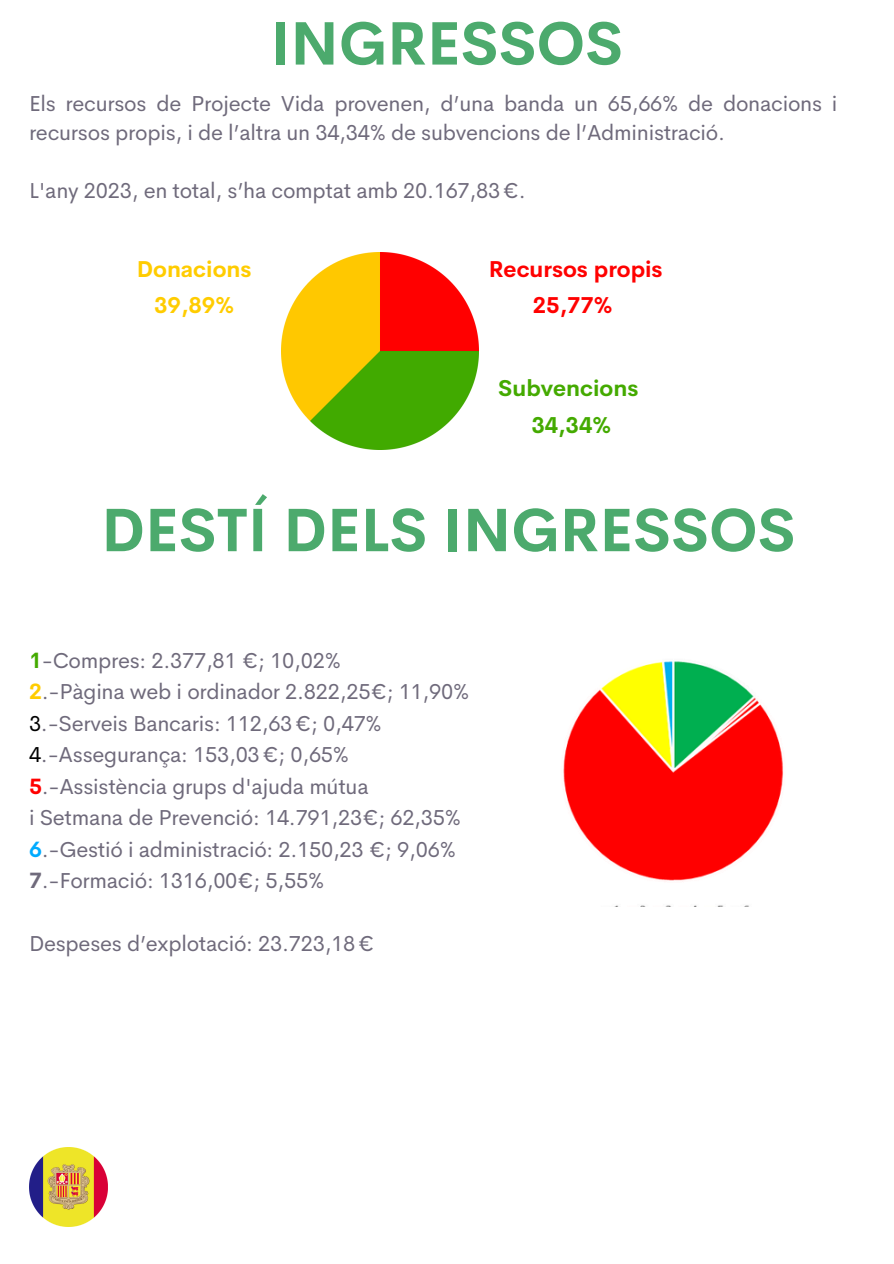
<style>
.page{position:relative;width:894px;height:1264px;background:#fff}
.page>*{position:absolute;margin:0;border:0;box-sizing:border-box;transform-origin:0 0}
.t1{font:700 60px "Cerebri Sans";color:#4caa6d}
.t2{font:700 22.5px "Cerebri Sans";color:#ff0100}
.t3{font:700 22.5px "Cerebri Sans";color:#4a0}
.t4{font:700 22.5px "Cerebri Sans";color:#fc0}
.t5{font:21.75px/29.2px "Cerebri Sans";letter-spacing:-.01em;color:#6f6a7b}
.s1{font-weight:700;color:#4a0}
.s2{font-weight:700;color:#fc0}
.s3{color:#000}
.s4{font-weight:700;color:#ff0100}
.s5{font-weight:700;color:#00abff}
.s6{font-weight:700}
</style>
<div class="page">
<img style="left:29px;top:1147px;width:79px;height:79px">
<img style="left:281px;top:252px;width:197px;height:197px">
<img style="left:563px;top:661px;width:221px;height:245px">
<p class="t1" style="left:270px;top:5px;width:354px">INGRESSOS</p>
<p class="t5" style="left:29px;top:88px;width:809px">Els recursos de Projecte Vida provenen, d’una banda un 65,66% de donacions i recursos propis, i de l’altra un 34,34% de subvencions de l’Administració.</p>
<p class="t5" style="left:29px;top:176px;width:498px">L'any 2023, en total, s’ha comptat amb 20.167,83€.</p>
<h2 class="t4" style="left:137px;top:254px;width:116px">Donacions</h2>
<h2 class="t4" style="left:154px;top:291px;width:81px">39,89%</h2>
<h2 class="t2" style="left:488px;top:254px;width:175px">Recursos propis</h2>
<h2 class="t2" style="left:532px;top:291px;width:81px">25,77%</h2>
<p class="t3" style="left:498px;top:373px;width:142px">Subvencions</p>
<h1 class="t3" style="left:531px;top:411px;width:81px">34,34%</h1>
<p class="t1" style="left:101px;top:491px;width:695px">DESTÍ DELS INGRESSOS</p>
<p class="t5" style="left:29px;top:645px;width:313px"><span class="s1">1</span>-Compres: 2.377,81 €; 10,02%</p>
<p class="t5" style="left:29px;top:677px;width:441px"><span class="s2">2</span>.-Pàgina web i ordinador 2.822,25€; 11,90%</p>
<p class="t5" style="left:29px;top:708px;width:354px"><span class="s3">3</span>.-Serveis Bancaris: 112,63€; 0,47%</p>
<p class="t5" style="left:29px;top:740px;width:321px"><span class="s3">4</span>.-Assegurança: 153,03€; 0,65%</p>
<p class="t5" style="left:29px;top:771px;width:341px"><span class="s4">5</span>.-Assistència grups d'ajuda mútua</p>
<p class="t5" style="left:29px;top:803px;width:433px">i Setmana de Prevenció: 14.791,23€; 62,35%</p>
<p class="t5" style="left:29px;top:834px;width:428px"><span class="s5">6</span>.-Gestió i administració: 2.150,23 €; 9,06%</p>
<p class="t5" style="left:29px;top:866px;width:297px"><span class="s6">7</span>.-Formació: 1316,00€; 5,55%</p>
<p class="t5" style="left:29px;top:929px;width:347px">Despeses d’explotació: 23.723,18€</p>
</div>
